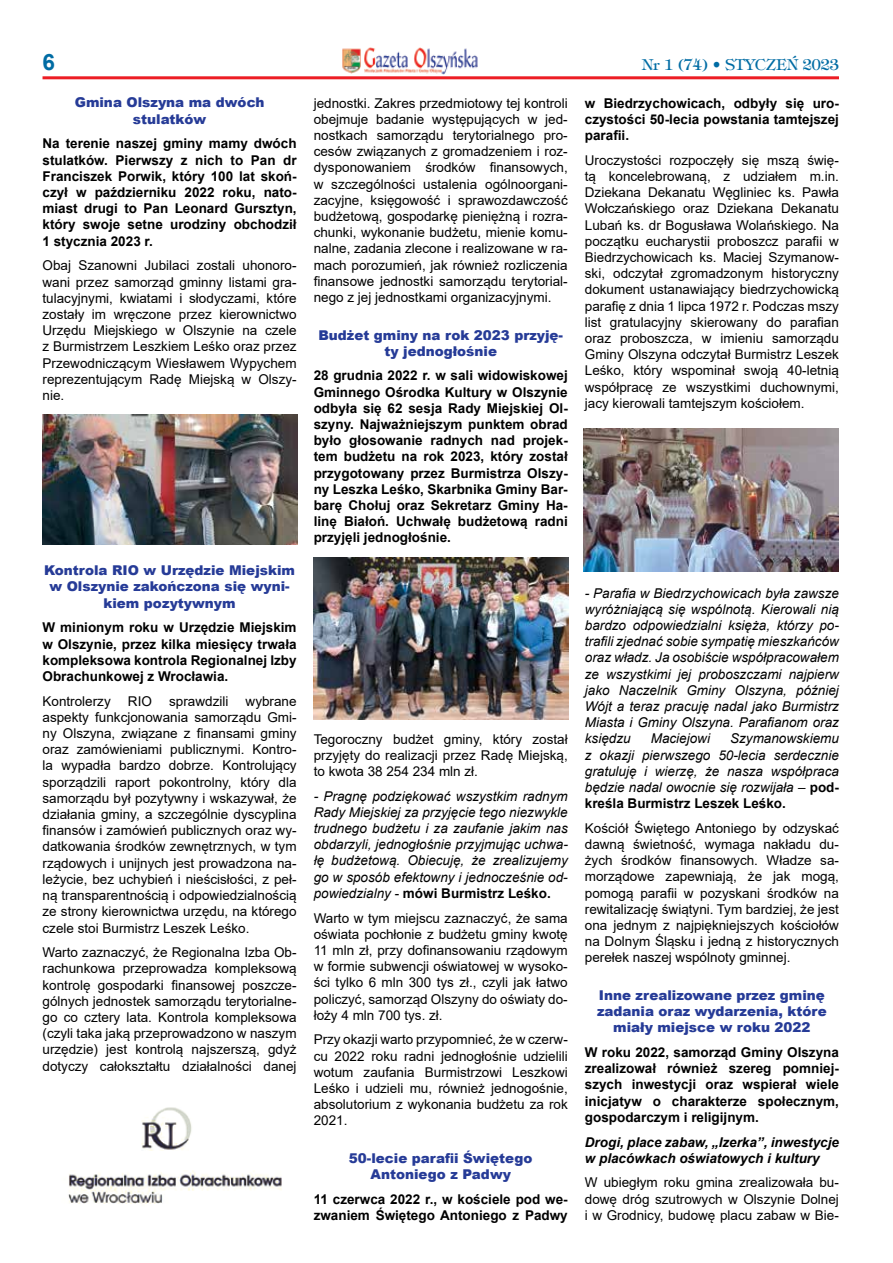
<style>
.page{position:relative;width:893px;height:1263px;background:#fff}
.page>*{position:absolute;margin:0;border:0;box-sizing:border-box;transform-origin:0 0}
.t1{font:700 22.5px "Arial";color:#006ca4}
.t2{font:15px "Timpani";color:#006ca4}
.t3{font:13.5px/16.2px "Arial";color:#000;text-align:justify}
.t4{font:700 13.5px/16.2px "Arial";color:#000;text-align:justify}
.t5{font:italic 13.5px/16.2px "Arial";color:#000;text-align:justify}
.t6{font:900 13.5px/16.2px "Arial";color:#263b97;text-align:center}
.t7{font:italic 700 13.5px/16.2px "Arial";color:#000}
.s1{font-style:normal}
.s2{font-weight:700;font-style:normal}
</style>
<div class="page">
<img style="left:342px;top:47px;width:136px;height:28px">
<hr style="left:43px;top:76px;width:796px;height:3px;background:#ed1d24">
<img style="left:43px;top:414px;width:255px;height:130px">
<img style="left:68px;top:1107px;width:214px;height:97px">
<img style="left:313px;top:557px;width:255px;height:162px">
<img style="left:584px;top:428px;width:255px;height:143px">
<h1 class="t1" style="left:43px;top:47px;width:14px">6</h1>
<p class="t2" style="left:642px;top:55px;width:199px">Nr 1 (74) • STYCZEŃ 2023</p>
<p class="t6" style="left:75px;top:94px;width:191px">Gmina Olszyna ma dwóch stulatków</p>
<p class="t4" style="left:43px;top:136px;width:256px">Na terenie naszej gminy mamy dwóch stulatków. Pierwszy z nich to Pan dr Franciszek Porwik, który 100 lat skoń&shy;czył w październiku 2022 roku, nato&shy;miast drugi to Pan Leonard Gursztyn, który swoje setne urodziny obchodził 1 stycznia 2023 r.</p>
<p class="t3" style="left:43px;top:257px;width:256px">Obaj Szanowni Jubilaci zostali uhonoro&shy;wani przez samorząd gminny listami gra&shy;tulacyjnymi, kwiatami i słodyczami, które zostały im wręczone przez kierownictwo Urzędu Miejskiego w Olszynie na czele z Burmistrzem Leszkiem Leśko oraz przez Przewodniczącym Wiesławem Wypychem reprezentującym Radę Miejską w Olszy&shy;nie.</p>
<p class="t4" style="left:585px;top:95px;width:256px">w Biedrzychowicach, odbyły się uro&shy;czystości 50-lecia powstania tamtejszej parafii.</p>
<p class="t3" style="left:585px;top:152px;width:256px">Uroczystości rozpoczęły się mszą świę&shy;tą koncelebrowaną, z udziałem m.in.<br>Dziekana Dekanatu Węgliniec ks. Pawła Wołczańskiego oraz Dziekana Dekanatu Lubań ks. dr Bogusława Wolańskiego. Na początku eucharystii proboszcz parafii w Biedrzychowicach ks. Maciej Szymanow&shy;ski, odczytał zgromadzonym historyczny dokument ustanawiający biedrzychowicką parafię z dnia 1 lipca 1972 r. Podczas mszy list gratulacyjny skierowany do parafian oraz proboszcza, w imieniu samorządu Gminy Olszyna odczytał Burmistrz Leszek Leśko, który wspominał swoją 40-letnią współpracę ze wszystkimi duchownymi, jacy kierowali tamtejszym kościołem.</p>
<p class="t3" style="left:314px;top:95px;width:256px">jednostki. Zakres przedmiotowy tej kontroli obejmuje badanie występujących w jed&shy;nostkach samorządu terytorialnego pro&shy;cesów związanych z gromadzeniem i roz&shy;dysponowaniem środków finansowych, w szczególności ustalenia ogólnoorgani&shy;zacyjne, księgowość i sprawozdawczość budżetową, gospodarkę pieniężną i rozra&shy;chunki, wykonanie budżetu, mienie komu&shy;nalne, zadania zlecone i realizowane w ra&shy;mach porozumień, jak również rozliczenia finansowe jednostki samorządu terytorial&shy;nego z jej jednostkami organizacyjnymi.</p>
<p class="t6" style="left:318px;top:326px;width:246px">Budżet gminy na rok 2023 przyję&shy;ty jednogłośnie</p>
<p class="t4" style="left:314px;top:368px;width:256px">28 grudnia 2022 r. w sali widowiskowej Gminnego Ośrodka Kultury w Olszynie odbyła się 62 sesja Rady Miejskiej Ol&shy;szyny. Najważniejszym punktem obrad było głosowanie radnych nad projek&shy;tem budżetu na rok 2023, który został przygotowany przez Burmistrza Olszy&shy;ny Leszka Leśko, Skarbnika Gminy Bar&shy;barę Chołuj oraz Sekretarz Gminy Ha&shy;linę Białoń. Uchwałę budżetową radni przyjęli jednogłośnie.</p>
<p class="t6" style="left:44px;top:562px;width:252px">Kontrola RIO w Urzędzie Miejskim w Olszynie zakończona się wyni&shy;kiem pozytywnym</p>
<p class="t4" style="left:43px;top:620px;width:256px">W minionym roku w Urzędzie Miejskim w Olszynie, przez kilka miesięcy trwała kompleksowa kontrola Regionalnej Izby Obrachunkowej z Wrocławia.</p>
<p class="t3" style="left:43px;top:693px;width:70px">Kontrolerzy</p>
<p class="t3" style="left:128px;top:693px;width:26px">RIO</p>
<p class="t3" style="left:169px;top:693px;width:61px">sprawdzili</p>
<p class="t3" style="left:43px;top:693px;width:256px;text-indent:203px">wybrane aspekty funkcjonowania samorządu Gmi&shy;ny Olszyna, związane z finansami gminy oraz zamówieniami publicznymi. Kontro&shy;la wypadła bardzo dobrze. Kontrolujący sporządzili raport pokontrolny, który dla samorządu był pozytywny i wskazywał, że działania gminy, a szczególnie dyscyplina finansów i zamówień publicznych oraz wy&shy;datkowania środków zewnętrznych, w tym rządowych i unijnych jest prowadzona na&shy;leżycie, bez uchybień i nieścisłości, z peł&shy;ną transparentnością i odpowiedzialnością ze strony kierownictwa urzędu, na którego czele stoi Burmistrz Leszek Leśko.</p>
<p class="t3" style="left:43px;top:944px;width:256px">Warto zaznaczyć, że Regionalna Izba Ob&shy;rachunkowa przeprowadza kompleksową kontrolę gospodarki finansowej poszcze&shy;gólnych jednostek samorządu terytorialne&shy;go co cztery lata. Kontrola kompleksowa (czyli taka jaką przeprowadzono w naszym urzędzie) jest kontrolą najszerszą, gdyż dotyczy całokształtu działalności danej</p>
<p class="t3" style="left:314px;top:731px;width:256px">Tegoroczny budżet gminy, który został przyjęty do realizacji przez Radę Miejską, to kwota 38 254 234 mln zł.</p>
<p class="t5" style="left:314px;top:788px;width:256px">- Pragnę podziękować wszystkim radnym Rady Miejskiej za przyjęcie tego niezwykle trudnego budżetu i za zaufanie jakim nas obdarzyli, jednogłośnie przyjmując uchwa&shy;łę budżetową. Obiecuję, że zrealizujemy go w sposób efektowny i jednocześnie od&shy;powiedzialny <span class="s1">-</span> <span class="s2">mówi Burmistrz Leśko.</span></p>
<p class="t3" style="left:314px;top:910px;width:256px">Warto w tym miejscu zaznaczyć, że sama oświata pochłonie z budżetu gminy kwotę 11 mln zł, przy dofinansowaniu rządowym w formie subwencji oświatowej w wysoko&shy;ści tylko 6 mln 300 tys zł., czyli jak łatwo policzyć, samorząd Olszyny do oświaty do&shy;łoży 4 mln 700 tys. zł.</p>
<p class="t3" style="left:314px;top:1031px;width:256px">Przy okazji warto przypomnieć, że w czerw&shy;cu 2022 roku radni jednogłośnie udzielili wotum zaufania Burmistrzowi Leszkowi Leśko i udzieli mu, również jednogośnie, absolutorium z wykonania budżetu za rok 2021.</p>
<p class="t6" style="left:349px;top:1149px;width:185px">50-lecie parafii Świętego<br>Antoniego z Padwy</p>
<p class="t4" style="left:314px;top:1191px;width:256px">11 czerwca 2022 r., w kościele pod we&shy;zwaniem Świętego Antoniego z Padwy</p>
<p class="t5" style="left:585px;top:585px;width:256px">- Parafia w Biedrzychowicach była zawsze wyróżniającą się wspólnotą. Kierowali nią bardzo odpowiedzialni księża, którzy po&shy;trafili zjednać sobie sympatię mieszkańców oraz władz. Ja osobiście współpracowałem ze wszystkimi jej proboszczami najpierw jako Naczelnik Gminy Olszyna, później Wójt a teraz pracuję nadal jako Burmistrz Miasta i Gminy Olszyna. Parafianom oraz księdzu</p>
<p class="t5" style="left:585px;top:731px;width:256px;text-indent:145px">Szymanowskiemu z okazji pierwszego 50-lecia serdecznie gratuluję i wierzę, że nasza współpraca będzie nadal owocnie się rozwijała <span class="s1">–</span> <span class="s2">pod&shy;kreśla Burmistrz Leszek Leśko.</span></p>
<p class="t3" style="left:585px;top:820px;width:256px">Kościół Świętego Antoniego by odzyskać dawną świetność, wymaga nakładu du&shy;żych środków finansowych. Władze sa&shy;morządowe zapewniają, że jak mogą, pomogą parafii w pozyskani środków na rewitalizację świątyni. Tym bardziej, że jest ona jednym z najpiękniejszych kościołów na Dolnym Śląsku i jedną z historycznych perełek naszej wspólnoty gminnej.</p>
<p class="t6" style="left:597px;top:986px;width:231px">Inne zrealizowane przez gminę zadania oraz wydarzenia, które miały miejsce w roku 2022</p>
<p class="t4" style="left:585px;top:1044px;width:256px">W roku 2022, samorząd Gminy Olszyna zrealizował również szereg pomniej&shy;szych inwestycji oraz wspierał wiele inicjatyw o charakterze społecznym, gospodarczym i religijnym.</p>
<p class="t7" style="left:585px;top:1134px;width:256px">Drogi, place zabaw, „Izerka”, inwestycje w placówkach oświatowych i kultury</p>
<p class="t3" style="left:585px;top:1174px;width:256px">W ubiegłym roku gmina zrealizowała bu&shy;dowę dróg szutrowych w Olszynie Dolnej i w Grodnicy, budowę placu zabaw w Bie-</p>
<p class="t5" style="left:651px;top:731px;width:61px">Maciejowi</p>
</div>
